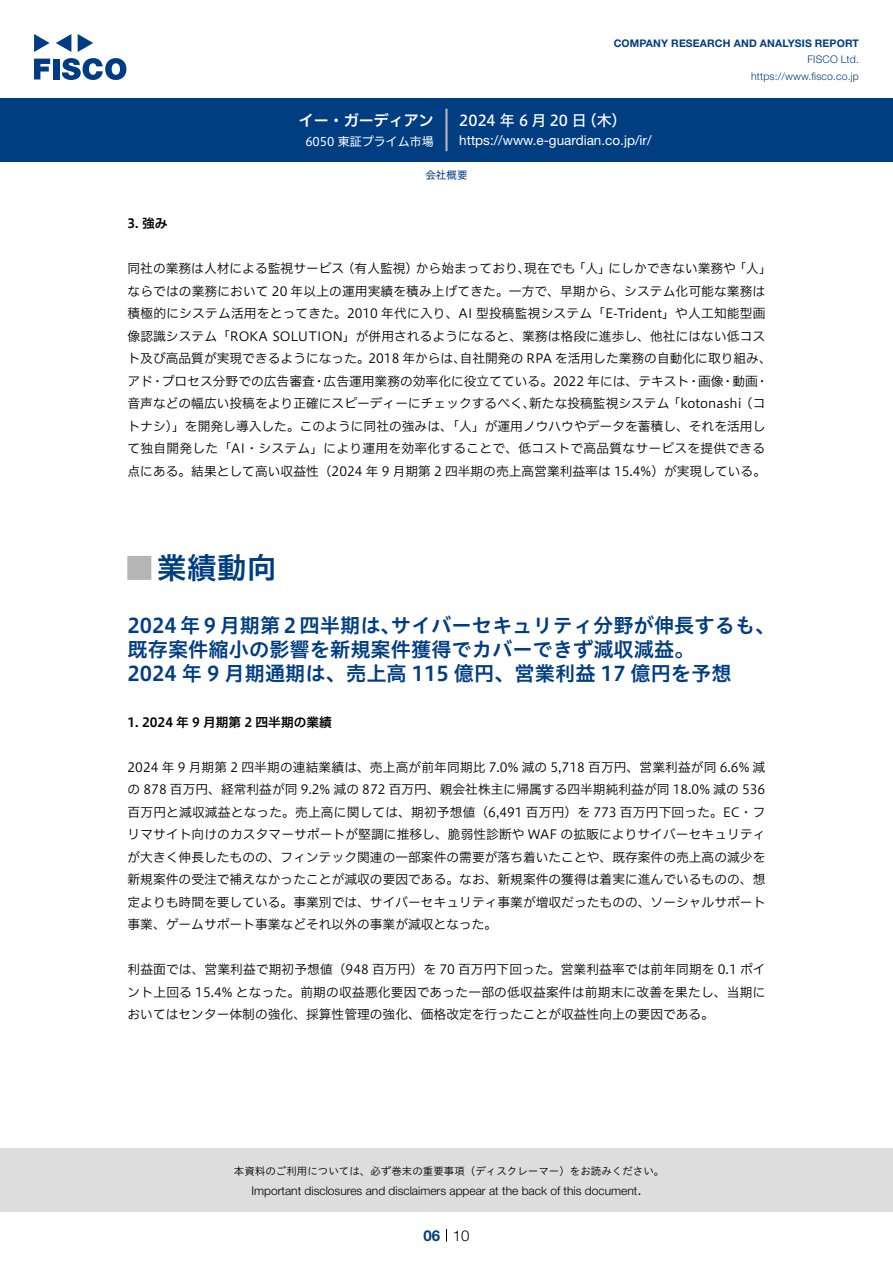
<style>
.page{position:relative;width:893px;height:1263px;background:#fff}
.page>*{position:absolute;margin:0;border:0;box-sizing:border-box;transform-origin:0 0}
.t1{font:30px "Hiragino UD Sans Std N W6";color:#003d81}
.t2{font:24px "Hiragino UD Sans Std N W6";color:#b5b5b6}
.t3{font:20.25px/24px "Hiragino UD Sans Std W6";color:#003d81}
.t4{font:15px "Hiragino UD Sans F Std N W5";letter-spacing:.01em;color:#fff}
.t5{font:15px "Hiragino UD Sans F Std N W6";color:#fff}
.t6{font:300 15px "Helvetica Neue LT Std";color:#000}
.t7{font:700 15px "Helvetica Neue LT Std";color:#003d81}
.t8{font:13.5px "Helvetica Neue LT Std";color:#fff}
.t9{font:12.75px/22.5px "Hiragino UD Sans F Std N W3";color:#000;text-align:justify}
.t10{font:12.75px "Hiragino UD Sans F Std N W6";color:#000}
.t11{font:300 12px "Helvetica Neue LT Std";color:#000}
.t12{font:12px "Hiragino UD Sans F Std N W4";color:#fff}
.t13{font:10.5px "Hiragino UD Sans Std W3";color:#000}
.t14{font:700 10.5px "Helvetica Neue LT Std";letter-spacing:.015em;color:#003d81}
.t15{font:300 10.5px/16.5px "Helvetica Neue LT Std";letter-spacing:.015em;color:#003d81;text-align:right}
.t16{font:10.5px "Hiragino UD Sans F Std N W4";color:#003d81}
</style>
<div class="page">
<div style="left:0;top:1148px;width:893px;height:64px;background:#ddd"></div>
<svg style="left:34px;top:59px;width:16px;height:20px"></svg>
<div style="left:53px;top:59px;width:6px;height:20px;background:#003b83"></div>
<svg style="left:62px;top:58px;width:64px;height:22px"></svg>
<svg style="left:34px;top:34px;width:16px;height:18px"></svg>
<svg style="left:78px;top:34px;width:15px;height:18px"></svg>
<svg style="left:56px;top:34px;width:15px;height:18px"></svg>
<div style="left:0;top:98px;width:893px;height:64px;background:#003d81"></div>
<hr style="left:445px;top:109px;width:3px;height:42px;background:#b5b5b6">
<svg style="left:446px;top:1229px;width:1px;height:13px"></svg>
<p class="t5" style="left:299px;top:109px;width:136px">イー・ガーディアン</p>
<p class="t12" style="left:305px;top:132px;width:130px">6050 東証プライム市場</p>
<p class="t14" style="left:614px;top:37px;width:247px">COMPANY RESEARCH AND ANALYSIS REPORT</p>
<p class="t15" style="left:751px;top:51px;width:109px">FISCO Ltd. https://www.fisco.co j p.</p>
<p class="t4" style="left:582px;top:109px;width:46px">（木(</p>
<p class="t4" style="left:459px;top:109px;width:129px">2024 年 6 月20 日</p>
<p class="t8" style="left:459px;top:132px;width:194px">https://www -e. guardian. c o j p. /i r/</p>
<p class="t10" style="left:128px;top:214px;width:42px">3. 強み</p>
<p class="t16" style="left:425px;top:167px;width:43px">会社概要</p>
<p class="t9" style="left:128px;top:256px;width:218px">同社の業務は人材による監視サービス</p>
<p class="t9" style="left:128px;top:279px;width:639px">ならではの業務において 20 年以上の運用実績を積み上げてきた。一方で、早期から、システム化可能な業務は</p>
<p class="t9" style="left:128px;top:301px;width:639px">積極的にシステム活用をとってきた。2010 年代に入り、AI 型投稿監視システム「E-Trident」や人工知能型画</p>
<p class="t9" style="left:128px;top:324px;width:639px">像認識システム「ROKA SOLUTION」が併用されるようになると、業務は格段に進歩し、他社にはない低コス</p>
<p class="t9" style="left:460px;top:346px;width:314px">自社開発の RPA を活用した業務の自動化に取り組み、</p>
<p class="t9" style="left:342px;top:256px;width:78px">（有人監視）</p>
<p class="t9" style="left:573px;top:256px;width:40px">「人」</p>
<p class="t9" style="left:733px;top:256px;width:40px">「人「</p>
<p class="t9" style="left:524px;top:256px;width:52px">現在でも</p>
<p class="t9" style="left:608px;top:256px;width:129px">にしかできない業務や</p>
<p class="t9" style="left:416px;top:256px;width:116px">から始まっており、</p>
<p class="t9" style="left:128px;top:346px;width:340px">ト及び高品質が実現できるようになった。2018 年からは、</p>
<p class="t9" style="left:162px;top:369px;width:154px">プロセス分野での広告審査</p>
<p class="t9" style="left:324px;top:369px;width:367px">広告運用業務の効率化に役立てている。2022 年には、テキスト</p>
<p class="t9" style="left:698px;top:369px;width:27px">画像</p>
<p class="t9" style="left:732px;top:369px;width:27px">動画</p>
<p class="t9" style="left:128px;top:369px;width:27px">アド</p>
<p class="t9" style="left:151px;top:369px;width:14px">・</p>
<p class="t9" style="left:313px;top:369px;width:14px">・</p>
<p class="t9" style="left:687px;top:369px;width:14px">・</p>
<p class="t9" style="left:722px;top:369px;width:14px">・</p>
<p class="t9" style="left:756px;top:369px;width:14px">・</p>
<p class="t9" style="left:128px;top:391px;width:640px;text-align:left">音声などの幅広い投稿をより正確にスピーディーにチェックするべく、<br>トナシ）」を開発し導入した。このように同社の強みは、「人」が運用ノウハウやデータを蓄積し、それを活用して独自開発した「AI・システム」により運用を効率化することで、低コストで高品質なサービスを提供できる点にある。結果として高い収益性（2024 年 9 月期第 2 四半期の売上高営業利益率は 15.4%）が実現している。</p>
<p class="t9" style="left:529px;top:391px;width:238px">新たな投稿監視システム「kotonashi（コ</p>
<h1 class="t1" style="left:157px;top:545px;width:121px">業績動向</h1>
<h2 class="t2" style="left:128px;top:549px;width:25px">█</h2>
<h3 class="t3" style="left:391px;top:612px;width:386px">サイバーセキュリティ分野が伸長するも、</h3>
<h3 class="t3" style="left:128px;top:612px;width:606px">2024 年 9 月期第 2 四半期は、<br>既存案件縮小の影響を新規案件獲得でカバーできず減収減益。<br>2024 年 9 月期通期は、売上高 115 億円、営業利益 17 億円を予想</h3>
<p class="t10" style="left:128px;top:712px;width:206px">1. 2024 年 9 月期第 2 四半期の業績</p>
<p class="t9" style="left:128px;top:755px;width:639px">2024 年 9 月期第 2 四半期の連結業績は、売上高が前年同期比 7.0% 減の 5,718 百万円、営業利益が同 6.6% 減の 878 百万円、経常利益が同 9.2% 減の 872 百万円、親会社株主に帰属する四半期純利益が同 18.0% 減の 536百万円と減収減益となった。売上高に関しては、期初予想値（6,491 百万円）を 773 百万円下回った。EC・フリマサイト向けのカスタマーサポートが堅調に推移し、脆弱性診断や WAF の拡販によりサイバーセキュリティが大きく伸長したものの、フィンテック関連の一部案件の需要が落ち着いたことや、既存案件の売上高の減少を新規案件の受注で補えなかったことが減収の要因である。なお、新規案件の獲得は着実に進んでいるものの、想定よりも時間を要している。事業別では、サイバーセキュリティ事業が増収だったものの、ソーシャルサポート事業、ゲームサポート事業などそれ以外の事業が減収となった。</p>
<p class="t9" style="left:128px;top:958px;width:639px">利益面では、営業利益で期初予想値（948 百万円）を 70 百万円下回った。営業利益率では前年同期を 0.1 ポイント上回る 15.4% となった。前期の収益悪化要因であった一部の低収益案件は前期末に改善を果たし、当期においてはセンター体制の強化、採算性管理の強化、価格改定を行ったことが収益性向上の要因である。</p>
<p class="t13" style="left:234px;top:1163px;width:432px">本資料のご利用については、必ず巻末の重要事項（ディスクレーマー）をお読みください。</p>
<p class="t6" style="left:637px;top:1180px;width:6px">.</p>
<p class="t11" style="left:251px;top:1183px;width:387px">Important disclosures and disclaimers appear at the back of this document</p>
<p class="t7" style="left:423px;top:1226px;width:18px">06</p>
<p class="t6" style="left:453px;top:1226px;width:18px">10</p>
</div>
